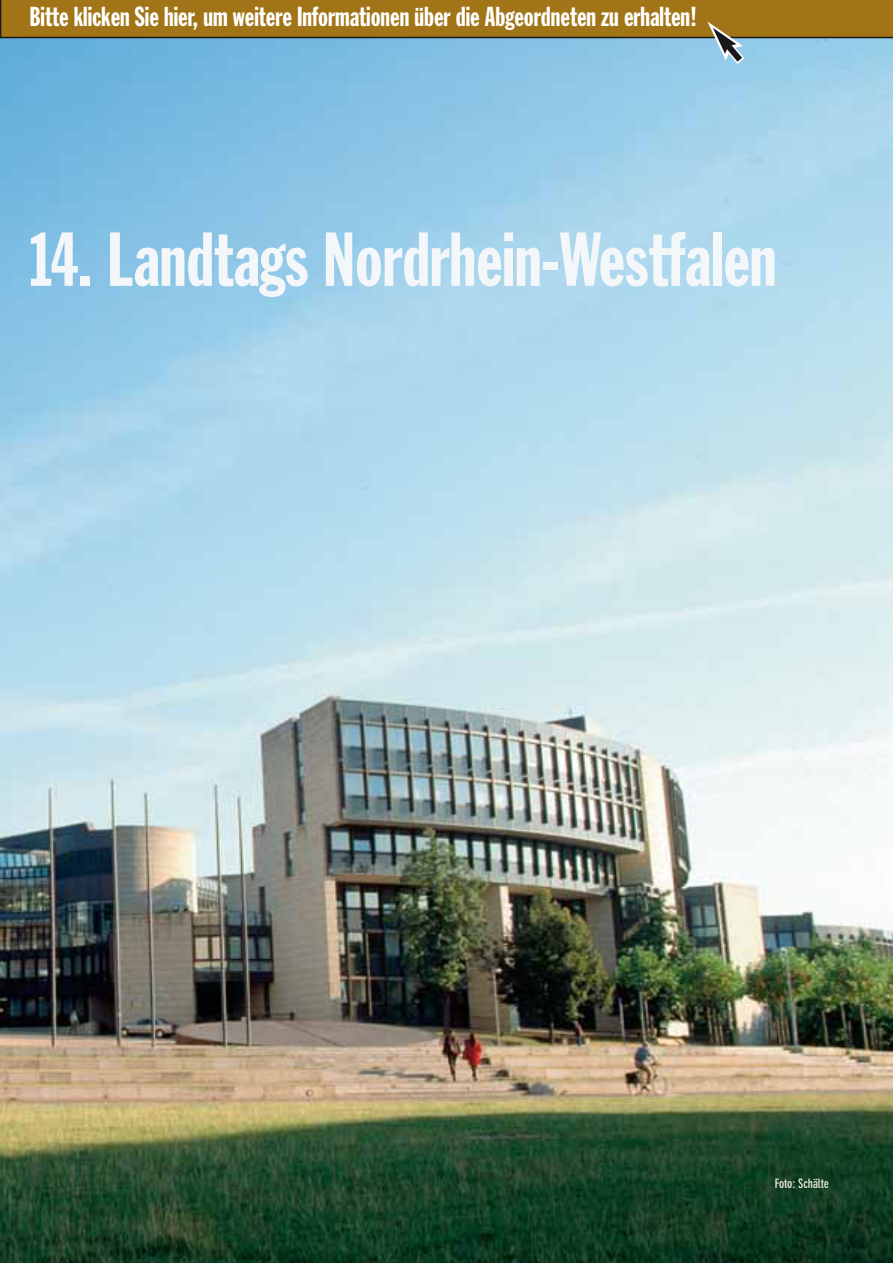
<style>
.page{position:relative;width:893px;height:1263px;background:#fff}
.page>*{position:absolute;margin:0;border:0;box-sizing:border-box;transform-origin:0 0}
.t1{font:75px "Franklin Gothic Extra Cond";color:#f4f7fa}
.t2{font:27px "Franklin Gothic Extra Cond";color:#fff}
.t3{font:700 condensed 12.75px "DIN Neuzeit Grotesk";color:#eae9d7}
</style>
<div class="page">
<img style="left:0;top:74px;width:893px;height:1189px">
<svg style="left:0;top:0;width:893px;height:74px;background:#8e9679"></svg>
<p class="t2" style="left:30px;top:7px;width:669px">Bitte klicken Sie hier, um weitere Informationen über die Abgeordneten zu erhalten!</p>
<h1 class="t1" style="left:31px;top:232px;width:747px">14. Landtags Nordrhein-Westfalen</h1>
<p class="t3" style="left:775px;top:1179px;width:56px">Foto: Schälte</p>
</div>
